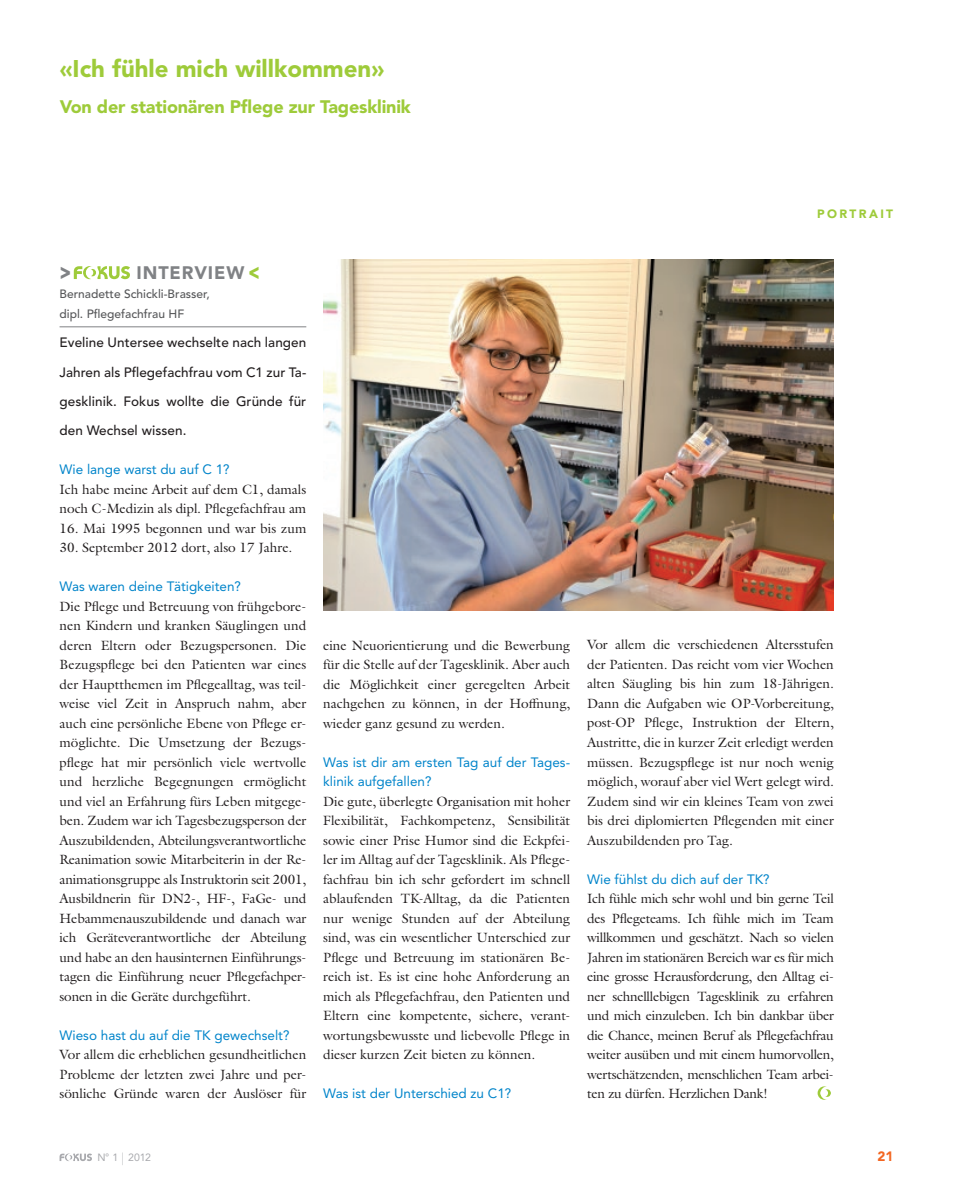
<style>
.page{position:relative;width:953px;height:1191px;background:#fff}
.page>*{position:absolute;margin:0;border:0;box-sizing:border-box;transform-origin:0 0}
.t1{font:900 24px "Avenir LT Std";color:#9ecb3a}
.t2{font:900 23.4px "Avenir LT Std";color:#808285;scale:.77 1}
.t3{font:900 18px "Avenir LT Std";letter-spacing:-.01em;color:#9ecb3a}
.t4{font:900 18px "Avenir LT Std";letter-spacing:.05em;color:#808285}
.t5{font:13.5px/19.5px "Galliard Pro";color:#231f20;text-align:justify}
.t6{font:13.5px/19.5px "Avenir LT Std";color:#0084ca}
.t7{font:500 13.5px/29.2px "Avenir LT Std";letter-spacing:.005em;color:#231f20;text-align:justify}
.t8{font:900 13.5px "Avenir LT Std";color:#f36621}
.t9{font:500 12px/19.5px "Avenir LT Std";color:#57585a}
.t10{font:900 12px "Avenir LT Std";letter-spacing:.2em;color:#9ecb3a}
.t11{font:10.5px "Avenir LT Std";color:#a8a9ad}
.s1{font-size:23.4px;color:#9ecb3a}
.s2{font-weight:300;font-size:12.6px}
</style>
<div class="page">
<svg style="left:60px;top:1153px;width:32px;height:8px"></svg>
<svg style="left:817px;top:1086px;width:14px;height:13px"></svg>
<svg style="left:74px;top:266px;width:56px;height:13px"></svg>
<img style="left:323px;top:259px;width:510px;height:351px">
<hr style="left:60px;top:326px;width:246px;height:1px;background:#808285">
<h1 class="t1" style="left:60px;top:54px;width:326px">«Ich fühle mich willkommen»</h1>
<h3 class="t3" style="left:60px;top:96px;width:352px">Von der stationären Pflege zur Tagesklinik</h3>
<p class="t10" style="left:817px;top:206px;width:77px">PORTRAIT</p>
<h2 class="t2" style="left:60px;top:258px;width:17px">&gt;</h2>
<h3 class="t4" style="left:136px;top:262px;width:125px">INTERVIEW <span class="s1">&lt;</span></h3>
<p class="t9" style="left:60px;top:285px;width:152px">Bernadette Schickli-Brasser, dipl. Pflegefachfrau HF</p>
<p class="t7" style="left:60px;top:328px;width:248px">Eveline Untersee wechselte nach langen Jahren als Pflegefachfrau vom C1 zur Ta&shy;gesklinik. Fokus wollte die Gründe für den Wechsel wissen.</p>
<p class="t6" style="left:60px;top:460px;width:172px">Wie lange warst du auf C 1?</p>
<p class="t5" style="left:60px;top:479px;width:248px">Ich habe meine Arbeit auf dem C1, damals noch C-Medizin als dipl. Pflegefachfrau am</p>
<p class="t5" style="left:60px;top:518px;width:248px">16. Mai 1995 begonnen und war bis zum</p>
<p class="t5" style="left:60px;top:537px;width:234px">30. September 2012 dort, also 17 Jahre.</p>
<p class="t6" style="left:60px;top:577px;width:183px">Was waren deine Tätigkeiten?</p>
<p class="t5" style="left:60px;top:596px;width:248px">Die Pflege und Betreuung von frühgebore&shy;nen Kindern und kranken Säuglingen und deren Eltern oder Bezugspersonen. Die Bezugspflege bei den Patienten war eines der Hauptthemen im Pflegealltag, was teil&shy;weise viel Zeit in Anspruch nahm, aber auch eine persönliche Ebene von Pflege er&shy;möglichte. Die Umsetzung der Bezugs&shy;pflege hat mir persönlich viele wertvolle und herzliche Begegnungen ermöglicht und viel an Erfahrung fürs Leben mitgege&shy;ben. Zudem war ich Tagesbezugsperson der Auszubildenden, Abteilungsverantwortliche Reanimation sowie Mitarbeiterin in der Re&shy;animationsgruppe als Instruktorin seit 2001, Ausbildnerin für DN2-, HF-, FaGe- und Hebammenauszubildende und danach war ich Geräteverantwortliche der Abteilung und habe an den hausinternen Einführungs&shy;tagen die Einführung neuer Pflegefachper&shy;sonen in die Geräte durchgeführt.</p>
<p class="t6" style="left:60px;top:1025px;width:231px">Wieso hast du auf die TK gewechselt?</p>
<p class="t5" style="left:60px;top:1044px;width:248px">Vor allem die erheblichen gesundheitlichen Probleme der letzten zwei Jahre und per&shy;sönliche Gründe waren der Auslöser für</p>
<p class="t5" style="left:323px;top:635px;width:248px">eine Neuorientierung und die Bewerbung für die Stelle auf der Tagesklinik. Aber auch die Möglichkeit einer geregelten Arbeit nachgehen zu können, in der Hoffnung, wieder ganz gesund zu werden.</p>
<p class="t6" style="left:323px;top:752px;width:248px">Was ist dir am ersten Tag auf der Tages&shy;klinik aufgefallen?</p>
<p class="t5" style="left:323px;top:791px;width:248px">Die gute, überlegte Organisation mit hoher Flexibilität, Fachkompetenz, Sensibilität sowie einer Prise Humor sind die Eckpfei&shy;ler im Alltag auf der Tagesklinik. Als Pflege&shy;fachfrau bin ich sehr gefordert im schnell ablaufenden TK-Alltag, da die Patienten nur wenige Stunden auf der Abteilung sind, was ein wesentlicher Unterschied zur Pflege und Betreuung im stationären Be&shy;reich ist. Es ist eine hohe Anforderung an mich als Pflegefachfrau, den Patienten und Eltern eine kompetente, sichere, verant&shy;wortungsbewusste und liebevolle Pflege in dieser kurzen Zeit bieten zu können.</p>
<p class="t6" style="left:323px;top:1083px;width:190px">Was ist der Unterschied zu C1?</p>
<p class="t5" style="left:587px;top:635px;width:248px">Vor allem die verschiedenen Altersstufen der Patienten. Das reicht vom vier Wochen alten Säugling bis hin zum 18-Jährigen.<br>Dann die Aufgaben wie OP-Vorbereitung, post-OP Pflege, Instruktion der Eltern, Austritte, die in kurzer Zeit erledigt werden müssen. Bezugspflege ist nur noch wenig möglich, worauf aber viel Wert gelegt wird.<br>Zudem sind wir ein kleines Team von zwei bis drei diplomierten Pflegenden mit einer Auszubildenden pro Tag.</p>
<p class="t6" style="left:587px;top:869px;width:184px">Wie fühlst du dich auf der TK?</p>
<p class="t5" style="left:587px;top:888px;width:248px">Ich fühle mich sehr wohl und bin gerne Teil des Pflegeteams. Ich fühle mich im Team willkommen und geschätzt. Nach so vielen Jahren im stationären Bereich war es für mich eine grosse Herausforderung, den Alltag ei&shy;ner schnelllebigen Tagesklinik zu erfahren und mich einzuleben. Ich bin dankbar über die Chance, meinen Beruf als Pflegefachfrau weiter ausüben und mit einem humorvollen, wertschätzenden, menschlichen Team arbei&shy;ten zu dürfen. Herzlichen Dank!</p>
<p class="t11" style="left:97px;top:1151px;width:55px">N° 1 <span class="s2">|</span> 2012</p>
<p class="t8" style="left:877px;top:1148px;width:17px">21</p>
</div>
